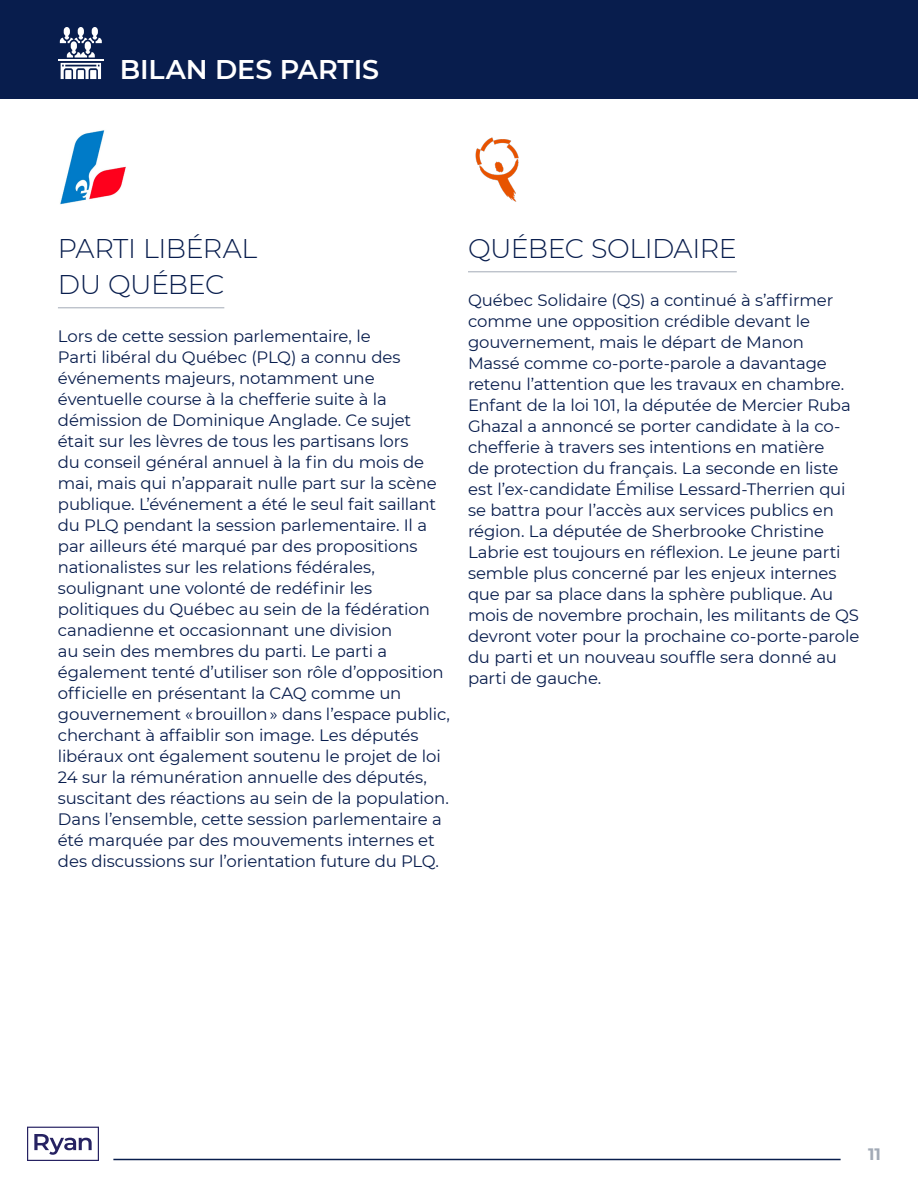
<style>
.page{position:relative;width:918px;height:1188px;background:#fff}
.page>*{position:absolute;margin:0;border:0;box-sizing:border-box;transform-origin:0 0}
.t1{font:300 27px/36px "Montserrat";letter-spacing:-.02em;color:#081d4d}
.t2{font:600 27px "Montserrat";letter-spacing:-.005em;color:#fff}
.t3{font:16.5px/21px "Montserrat";letter-spacing:-.01em;color:#081d4d}
.t4{font:700 16.5px "Montserrat";color:#a2aab6}
</style>
<div class="page">
<svg style="left:27px;top:1127px;width:72px;height:34px"></svg>
<hr style="left:113px;top:1159px;width:728px;height:1px;background:#081d4d">
<div style="left:0;top:0;width:918px;height:99px;background:#081d4d"></div>
<hr style="left:58px;top:59px;width:45px;height:2px;background:#fff">
<svg style="left:60px;top:27px;width:42px;height:52px"></svg>
<hr style="left:58px;top:307px;width:166px;height:1px;background:#a2aab6">
<hr style="left:468px;top:271px;width:269px;height:1px;background:#a2aab6">
<img style="left:475px;top:137px;width:44px;height:65px">
<img style="left:60px;top:130px;width:66px;height:75px">
<h1 class="t2" style="left:120px;top:50px;width:261px">BILAN DES PARTIS</h1>
<h1 class="t1" style="left:58px;top:229px;width:201px">PARTI LIBÉRAL<br>DU QUÉBEC</h1>
<p class="t3" style="left:58px;top:325px;width:394px">Lors de cette session parlementaire, le<br>Parti libéral du Québec (PLQ) a connu des événements majeurs, notamment une éventuelle course à la chefferie suite à la démission de Dominique Anglade. Ce sujet était sur les lèvres de tous les partisans lors<br>du conseil général annuel à la fin du mois de mai, mais qui n’apparait nulle part sur la scène publique. L’événement a été le seul fait saillant du PLQ pendant la session parlementaire. Il a par ailleurs été marqué par des propositions nationalistes sur les relations fédérales, soulignant une volonté de redéfinir les politiques du Québec au sein de la fédération canadienne et occasionnant une division<br>au sein des membres du parti. Le parti a également tenté d’utiliser son rôle d’opposition officielle en présentant la CAQ comme un gouvernement « brouillon » dans l’espace public, cherchant à affaiblir son image. Les députés libéraux ont également soutenu le projet de loi 24 sur la rémunération annuelle des députés, suscitant des réactions au sein de la population.<br>Dans l’ensemble, cette session parlementaire a été marquée par des mouvements internes et des discussions sur l’orientation future du PLQ.</p>
<h1 class="t1" style="left:468px;top:229px;width:270px">QUÉBEC SOLIDAIRE</h1>
<p class="t3" style="left:468px;top:289px;width:393px">Québec Solidaire (QS) a continué à s’affirmer comme une opposition crédible devant le gouvernement, mais le départ de Manon Massé comme co-porte-parole a davantage retenu l’attention que les travaux en chambre.<br>Enfant de la loi 101, la députée de Mercier Ruba Ghazal a annoncé se porter candidate à la co&shy;chefferie à travers ses intentions en matière<br>de protection du français. La seconde en liste est l’ex-candidate Émilise Lessard-Therrien qui se battra pour l’accès aux services publics en région. La députée de Sherbrooke Christine Labrie est toujours en réflexion. Le jeune parti semble plus concerné par les enjeux internes que par sa place dans la sphère publique. Au mois de novembre prochain, les militants de QS devront voter pour la prochaine co-porte-parole du parti et un nouveau souffle sera donné au parti de gauche.</p>
<p class="t4" style="left:868px;top:1142px;width:14px">11</p>
</div>
